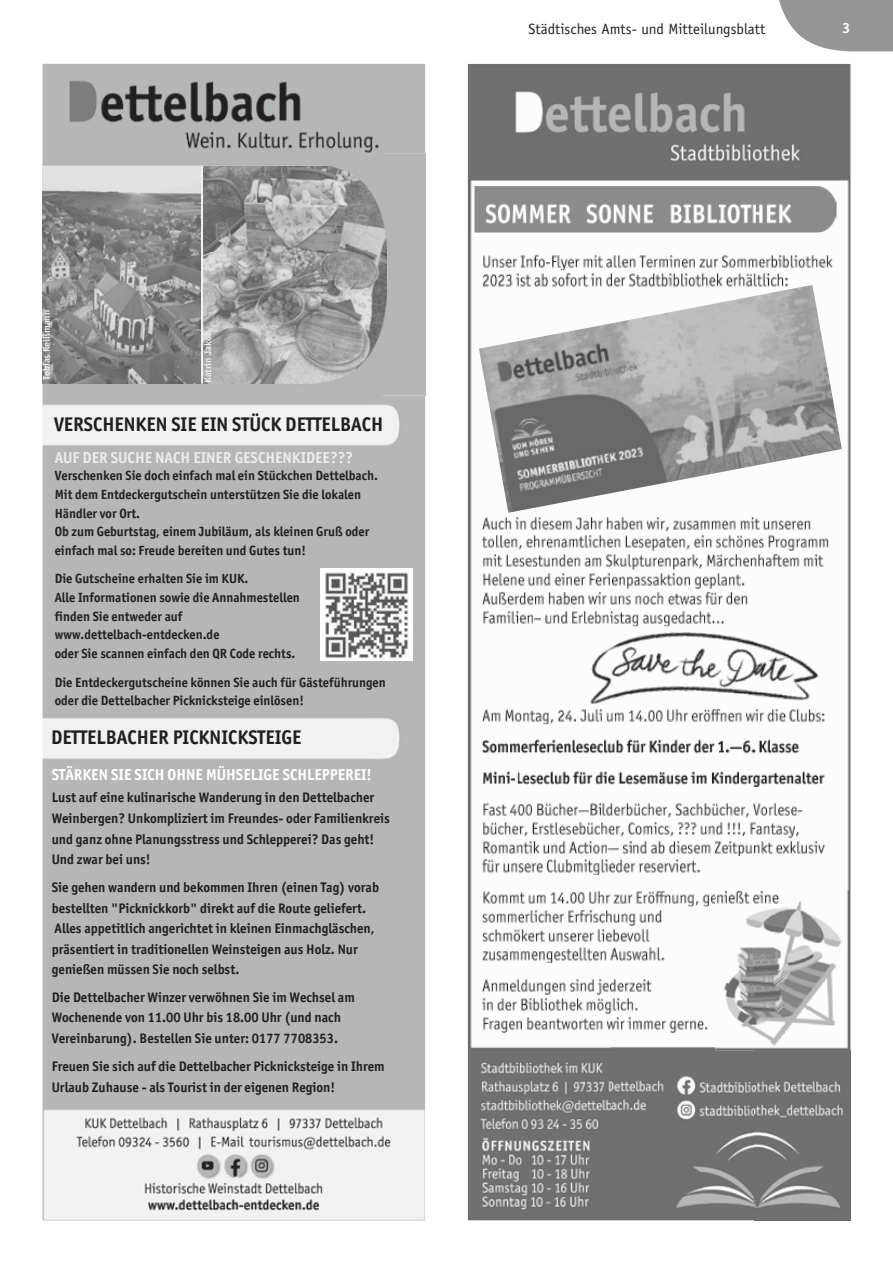
<style>
.page{position:relative;width:893px;height:1263px;background:#fff}
.page>*{position:absolute;margin:0;border:0;box-sizing:border-box;transform-origin:0 0}
.t1{font:700 19.8px "Officina Sans ITC Pro";color:#231f20}
.t2{font:700 15.9px "Officina Sans ITC Pro";color:#fff}
.t3{font:700 15.9px "Officina Sans ITC Pro";color:#ececee}
.t4{font:15px "Officina Sans Std";color:#231f20}
.t5{font:700 15px "Officina Sans Std";color:#fff}
.t6{font:700 13.8px/20.9px "Officina Sans ITC Pro";color:#231f20}
.t7{font:700 13.35px/18.6px "Officina Sans ITC Pro";color:#231f20}
.t8{font:700 9.6px "Officina Sans ITC Pro";color:#ececee}
</style>
<div class="page">
<svg style="left:779px;top:0;width:114px;height:51px;background:#a2a4a6"></svg>
<img style="left:43px;top:64px;width:382px;height:1156px">
<img style="left:204px;top:166px;width:177px;height:217px">
<div style="left:381px;top:154px;width:45px;height:241px;background:#b5b6b9"></div>
<div style="left:205px;top:154px;width:176px;height:12px;background:#b5b6b9"></div>
<div style="left:205px;top:383px;width:176px;height:12px;background:#b5b6b9"></div>
<img style="left:43px;top:166px;width:158px;height:217px">
<img style="left:321px;top:569px;width:92px;height:92px">
<img style="left:468px;top:64px;width:335px;height:578px">
<img style="left:803px;top:64px;width:47px;height:826px">
<img style="left:468px;top:642px;width:143px;height:578px">
<img style="left:611px;top:906px;width:144px;height:314px">
<img style="left:755px;top:1051px;width:95px;height:169px">
<img style="left:474px;top:186px;width:363px;height:46px">
<img style="left:482px;top:252px;width:63px;height:18px">
<img style="left:545px;top:252px;width:296px;height:18px">
<svg style="left:551px;top:252px;width:1px;height:18px"></svg>
<img style="left:482px;top:271px;width:312px;height:14px">
<img style="left:482px;top:514px;width:338px;height:18px">
<img style="left:482px;top:533px;width:356px;height:18px">
<img style="left:482px;top:552px;width:350px;height:18px">
<img style="left:482px;top:571px;width:272px;height:17px">
<img style="left:482px;top:589px;width:275px;height:18px">
<img style="left:482px;top:608px;width:52px;height:18px">
<img style="left:540px;top:608px;width:4px;height:18px">
<img style="left:534px;top:608px;width:6px;height:18px">
<img style="left:549px;top:608px;width:15px;height:18px">
<img style="left:544px;top:608px;width:5px;height:18px">
<img style="left:482px;top:706px;width:350px;height:18px">
<img style="left:482px;top:737px;width:233px;height:19px">
<img style="left:725px;top:748px;width:5px;height:6px">
<img style="left:718px;top:740px;width:6px;height:13px">
<img style="left:736px;top:746px;width:6px;height:4px">
<img style="left:730px;top:746px;width:6px;height:4px">
<img style="left:743px;top:740px;width:12px;height:14px">
<img style="left:764px;top:737px;width:42px;height:19px">
<img style="left:758px;top:740px;width:6px;height:13px">
<img style="left:482px;top:768px;width:28px;height:20px">
<img style="left:510px;top:768px;width:321px;height:20px">
<svg style="left:516px;top:768px;width:1px;height:20px"></svg>
<img style="left:482px;top:800px;width:96px;height:18px">
<img style="left:584px;top:800px;width:6px;height:18px">
<img style="left:578px;top:800px;width:6px;height:18px">
<img style="left:602px;top:800px;width:195px;height:18px">
<img style="left:590px;top:800px;width:12px;height:18px">
<img style="left:803px;top:800px;width:5px;height:18px">
<img style="left:797px;top:810px;width:6px;height:3px">
<img style="left:482px;top:819px;width:326px;height:18px">
<img style="left:482px;top:838px;width:126px;height:18px">
<img style="left:614px;top:838px;width:9px;height:16px">
<img style="left:608px;top:838px;width:6px;height:18px">
<img style="left:631px;top:838px;width:202px;height:18px">
<img style="left:623px;top:841px;width:8px;height:13px">
<img style="left:482px;top:857px;width:219px;height:18px">
<img style="left:482px;top:888px;width:233px;height:18px">
<img style="left:482px;top:907px;width:190px;height:18px">
<img style="left:482px;top:926px;width:176px;height:18px">
<img style="left:482px;top:945px;width:190px;height:18px">
<img style="left:482px;top:976px;width:178px;height:18px">
<img style="left:482px;top:995px;width:163px;height:18px">
<img style="left:482px;top:1014px;width:232px;height:18px">
<img style="left:486px;top:198px;width:316px;height:31px">
<img style="left:479px;top:285px;width:363px;height:228px">
<img style="left:715px;top:890px;width:135px;height:161px">
<img style="left:715px;top:890px;width:73px;height:16px">
<img style="left:564px;top:606px;width:265px;height:125px">
<img style="left:570px;top:592px;width:187px;height:15px">
<img style="left:569px;top:608px;width:142px;height:18px">
<img style="left:718px;top:608px;width:21px;height:18px">
<img style="left:711px;top:608px;width:7px;height:18px">
<img style="left:563px;top:706px;width:259px;height:18px">
<p class="t8" style="left:41px;top:380px;width:72px;rotate:-90deg">Tobias Reißmann</p>
<p class="t8" style="left:203px;top:383px;width:53px;rotate:-90deg">Katrin Jakob</p>
<h1 class="t1" style="left:54px;top:414px;width:331px">VERSCHENKEN SIE EIN STÜCK DETTELBACH</h1>
<p class="t3" style="left:55px;top:449px;width:300px">AUF DER SUCHE NACH EINER GESCHENKIDEE???</p>
<p class="t7" style="left:55px;top:467px;width:325px">Verschenken Sie doch einfach mal ein Stückchen Dettelbach.<br>Mit dem Entdeckergutschein unterstützen Sie die lokalen Händler vor Ort.<br>Ob zum Geburtstag, einem Jubiläum, als kleinen Gruß oder einfach mal so: Freude bereiten und Gutes tun!</p>
<p class="t7" style="left:55px;top:570px;width:247px">Die Gutscheine erhalten Sie im KUK.<br>Alle Informationen sowie die Annahmestellen finden Sie entweder auf www.dettelbach-entdecken.de<br>oder Sie scannen einfach den QR Code rechts.</p>
<p class="t7" style="left:55px;top:673px;width:333px">Die Entdeckergutscheine können Sie auch für Gästeführungen oder die Dettelbacher Picknicksteige einlösen!</p>
<h1 class="t1" style="left:51px;top:727px;width:252px">DETTELBACHER PICKNICKSTEIGE</h1>
<p class="t2" style="left:52px;top:766px;width:322px">STÄRKEN SIE SICH OHNE MÜHSELIGE SCHLEPPEREI!</p>
<p class="t6" style="left:52px;top:787px;width:340px">Lust auf eine kulinarische Wanderung in den Dettelbacher Weinbergen? Unkompliziert im Freundes- oder Familienkreis und ganz ohne Planungsstress und Schlepperei? Das geht!<br>Und zwar bei uns!</p>
<p class="t6" style="left:52px;top:878px;width:329px;line-height:20.4px">Sie gehen wandern und bekommen Ihren (einen Tag) vorab bestellten "Picknickkorb" direkt auf die Route geliefert.<br>Alles appetitlich angerichtet in kleinen Einmachgläschen, präsentiert in traditionellen Weinsteigen aus Holz. Nur genießen müssen Sie noch selbst.</p>
<p class="t6" style="left:52px;top:987px;width:305px">Die Dettelbacher Winzer verwöhnen Sie im Wechsel am<br>Wochenende von 11.00 Uhr bis 18.00 Uhr (und nach<br>Vereinbarung). Bestellen Sie unter: 0177 7708353.</p>
<p class="t6" style="left:52px;top:1056px;width:334px">Freuen Sie sich auf die Dettelbacher Picknicksteige in Ihrem<br>Urlaub Zuhause - als Tourist in der eigenen Region!</p>
<p class="t4" style="left:529px;top:20px;width:238px">Städtisches Amts- und Mitteilungsblatt</p>
<p class="t5" style="left:842px;top:19px;width:10px">3</p>
</div>
